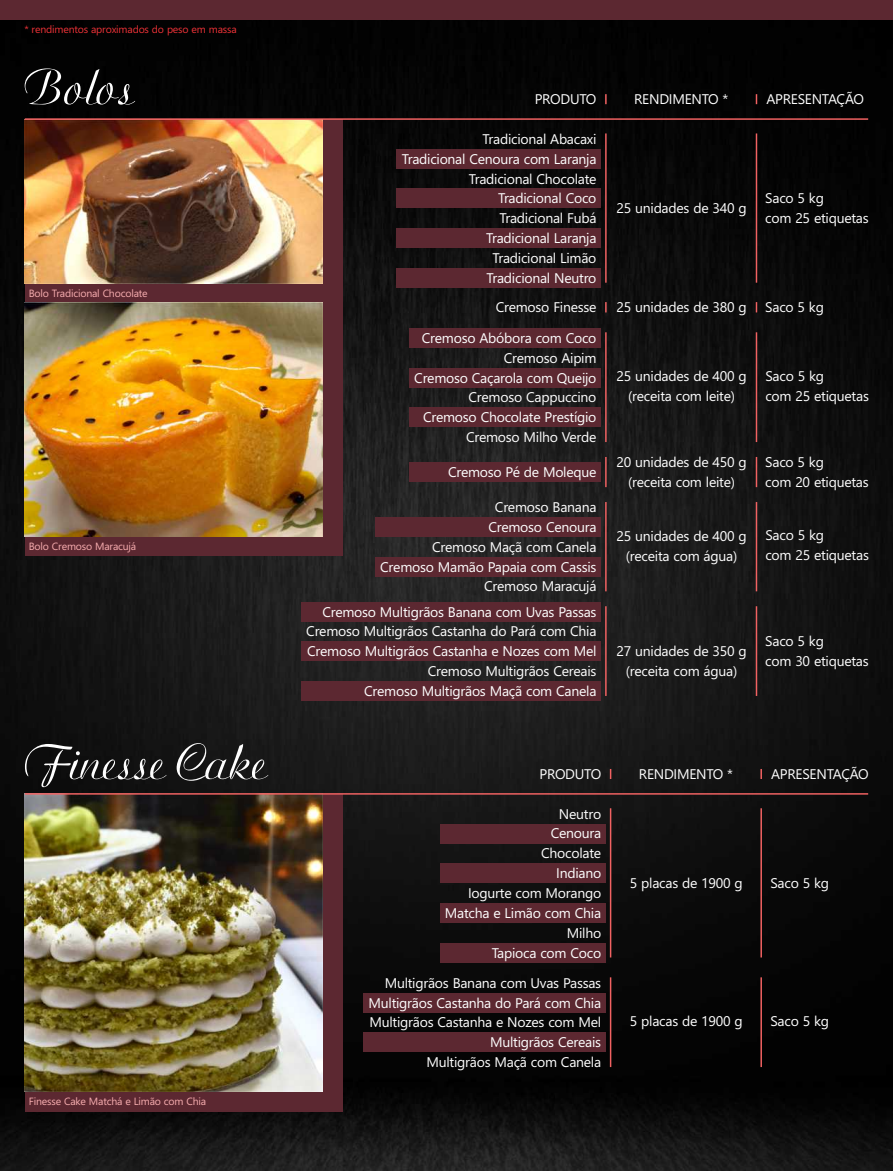
<style>
.page{position:relative;width:893px;height:1171px;background:#fff}
.page>*{position:absolute;margin:0;border:0;box-sizing:border-box;transform-origin:0 0}
.t1{font:50.05px "Ariston";color:#fefefe}
.t2{font:14px/19.8px "Segoe UI";letter-spacing:-.02em;color:#fefefe;text-align:right}
.t3{font:10.5px "Segoe UI";letter-spacing:-.02em;color:#f7adaf}
.t4{font:10.5px "Segoe UI";letter-spacing:-.02em;color:#ed3237}
</style>
<div class="page">
<img style="left:0;top:20px;width:893px;height:1151px">
<div style="left:0;top:0;width:893px;height:20px;background:#5c2831"></div>
<div style="left:25px;top:120px;width:317px;height:436px;background:#5c2831"></div>
<img style="left:25px;top:303px;width:298px;height:233px">
<img style="left:25px;top:120px;width:298px;height:163px">
<div style="left:397px;top:149px;width:204px;height:20px;background:#5c2831"></div>
<div style="left:397px;top:228px;width:204px;height:20px;background:#5c2831"></div>
<div style="left:397px;top:188px;width:204px;height:20px;background:#5c2831"></div>
<div style="left:397px;top:268px;width:204px;height:20px;background:#5c2831"></div>
<div style="left:409px;top:328px;width:192px;height:20px;background:#5c2831"></div>
<div style="left:409px;top:368px;width:192px;height:19px;background:#5c2831"></div>
<div style="left:409px;top:407px;width:192px;height:20px;background:#5c2831"></div>
<div style="left:409px;top:462px;width:192px;height:20px;background:#5c2831"></div>
<div style="left:375px;top:517px;width:226px;height:20px;background:#5c2831"></div>
<div style="left:375px;top:557px;width:226px;height:19px;background:#5c2831"></div>
<div style="left:301px;top:602px;width:300px;height:19px;background:#5c2831"></div>
<div style="left:301px;top:641px;width:300px;height:20px;background:#5c2831"></div>
<div style="left:301px;top:681px;width:300px;height:20px;background:#5c2831"></div>
<svg style="left:605px;top:94px;width:2px;height:10px"></svg>
<hr style="left:605px;top:133px;width:2px;height:150px;background:#f16262">
<svg style="left:605px;top:302px;width:2px;height:10px"></svg>
<hr style="left:605px;top:457px;width:2px;height:30px;background:#f16262">
<hr style="left:605px;top:606px;width:2px;height:90px;background:#f16262">
<hr style="left:756px;top:457px;width:1px;height:30px;background:#f16262">
<hr style="left:756px;top:606px;width:1px;height:90px;background:#f16262">
<hr style="left:605px;top:332px;width:2px;height:110px;background:#f16262">
<hr style="left:605px;top:502px;width:2px;height:89px;background:#f16262">
<hr style="left:756px;top:133px;width:1px;height:150px;background:#f16262">
<hr style="left:756px;top:332px;width:1px;height:110px;background:#f16262">
<hr style="left:756px;top:502px;width:1px;height:89px;background:#f16262">
<hr style="left:25px;top:118px;width:843px;height:2px;background:#f16262">
<div style="left:25px;top:794px;width:317px;height:317px;background:#5c2831"></div>
<img style="left:25px;top:794px;width:298px;height:297px">
<div style="left:440px;top:823px;width:166px;height:20px;background:#5c2831"></div>
<div style="left:440px;top:863px;width:166px;height:20px;background:#5c2831"></div>
<div style="left:440px;top:903px;width:166px;height:20px;background:#5c2831"></div>
<div style="left:440px;top:942px;width:166px;height:20px;background:#5c2831"></div>
<div style="left:364px;top:992px;width:242px;height:20px;background:#5c2831"></div>
<div style="left:364px;top:1032px;width:242px;height:20px;background:#5c2831"></div>
<svg style="left:760px;top:769px;width:2px;height:10px"></svg>
<hr style="left:610px;top:808px;width:1px;height:149px;background:#f16262">
<hr style="left:610px;top:977px;width:1px;height:90px;background:#f16262">
<hr style="left:760px;top:808px;width:2px;height:149px;background:#f16262">
<hr style="left:760px;top:977px;width:2px;height:90px;background:#f16262">
<hr style="left:25px;top:793px;width:843px;height:1px;background:#f16262">
<p class="t4" style="left:24px;top:25px;width:214px">* rendimentos aproximados do peso em massa</p>
<h1 class="t1" style="left:26px;top:69px;width:111px">Bolos</h1>
<p class="t3" style="left:29px;top:289px;width:120px">Bolo Tradicional Chocolate</p>
<p class="t3" style="left:29px;top:542px;width:109px">Bolo Cremoso Maracujá</p>
<h1 class="t1" style="left:26px;top:744px;width:243px">Finesse Cake</h1>
<p class="t3" style="left:29px;top:1097px;width:179px">Finesse Cake Matchá e Limão com Chia</p>
<p class="t2" style="left:535px;top:91px;width:63px">PRODUTO</p>
<p class="t2" style="left:634px;top:91px;width:96px">RENDIMENTO *</p>
<p class="t2" style="left:766px;top:91px;width:99px">APRESENTAÇÃO</p>
<p class="t2" style="left:402px;top:130px;width:196px">Tradicional Abacaxi<br>Tradicional Cenoura com Laranja<br>Tradicional Chocolate<br>Tradicional Coco<br>Tradicional Fubá<br>Tradicional Laranja<br>Tradicional Limão<br>Tradicional Neutro</p>
<p class="t2" style="left:496px;top:299px;width:102px">Cremoso Finesse</p>
<p class="t2" style="left:414px;top:329px;width:184px">Cremoso Abóbora com Coco<br>Cremoso Aipim<br>Cremoso Caçarola com Queijo<br>Cremoso Cappuccino<br>Cremoso Chocolate Prestígio<br>Cremoso Milho Verde</p>
<p class="t2" style="left:448px;top:464px;width:150px">Cremoso Pé de Moleque</p>
<p class="t2" style="left:380px;top:498px;width:218px">Cremoso Banana<br>Cremoso Cenoura<br>Cremoso Maçã com Canela<br>Cremoso Mamão Papaia com Cassis<br>Cremoso Maracujá</p>
<p class="t2" style="left:306px;top:603px;width:292px">Cremoso Multigrãos Banana com Uvas Passas Cremoso Multigrãos Castanha do Pará com Chia Cremoso Multigrãos Castanha e Nozes com Mel Cremoso Multigrãos Cereais<br>Cremoso Multigrãos Maçã com Canela</p>
<p class="t2" style="left:616px;top:200px;width:132px">25 unidades de 340 g</p>
<p class="t2" style="left:765px;top:190px;width:105px;text-align:left">Saco 5 kg<br>com 25 etiquetas</p>
<p class="t2" style="left:616px;top:299px;width:132px">25 unidades de 380 g</p>
<p class="t2" style="left:765px;top:299px;width:60px">Saco 5 kg</p>
<p class="t2" style="left:616px;top:368px;width:132px;text-align:center">25 unidades de 400 g (receita com leite)</p>
<p class="t2" style="left:765px;top:367px;width:105px;text-align:left">Saco 5 kg<br>com 25 etiquetas</p>
<p class="t2" style="left:616px;top:454px;width:132px;text-align:center">20 unidades de 450 g (receita com leite)</p>
<p class="t2" style="left:616px;top:527px;width:132px;text-align:center">25 unidades de 400 g (receita com água)</p>
<p class="t2" style="left:765px;top:454px;width:105px;text-align:left">Saco 5 kg<br>com 20 etiquetas</p>
<p class="t2" style="left:765px;top:527px;width:105px;text-align:left">Saco 5 kg<br>com 25 etiquetas</p>
<p class="t2" style="left:616px;top:643px;width:132px;text-align:center">27 unidades de 350 g (receita com água)</p>
<p class="t2" style="left:765px;top:633px;width:105px;text-align:left">Saco 5 kg<br>com 30 etiquetas</p>
<p class="t2" style="left:539px;top:765px;width:63px">PRODUTO</p>
<p class="t2" style="left:639px;top:765px;width:96px">RENDIMENTO *</p>
<p class="t2" style="left:771px;top:765px;width:99px">APRESENTAÇÃO</p>
<p class="t2" style="left:445px;top:805px;width:158px">Neutro<br>Cenoura<br>Chocolate<br>Indiano<br>Iogurte com Morango<br>Matcha e Limão com Chia<br>Milho<br>Tapioca com Coco</p>
<p class="t2" style="left:369px;top:974px;width:234px">Multigrãos Banana com Uvas Passas<br>Multigrãos Castanha do Pará com Chia<br>Multigrãos Castanha e Nozes com Mel<br>Multigrãos Cereais<br>Multigrãos Maçã com Canela</p>
<p class="t2" style="left:630px;top:874px;width:114px">5 placas de 1900 g</p>
<p class="t2" style="left:770px;top:874px;width:60px">Saco 5 kg</p>
<p class="t2" style="left:630px;top:1012px;width:114px">5 placas de 1900 g</p>
<p class="t2" style="left:770px;top:1012px;width:60px">Saco 5 kg</p>
</div>
